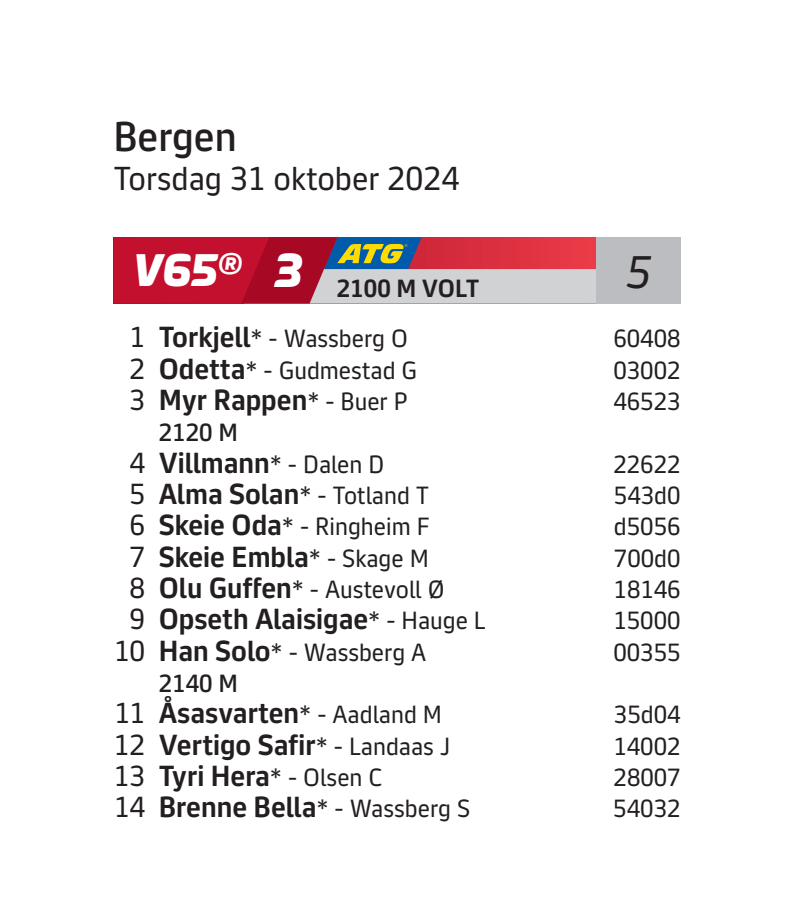
<style>
.page{position:relative;width:794px;height:908px;background:#fff}
.page>*{position:absolute;margin:0;border:0;box-sizing:border-box;transform-origin:0 0}
.t1{font:46px "ATG Rubrik";color:#fff}
.t2{font:44px "ATG Rubrik";color:#fff}
.t3{font:italic 44px "ATG Text";color:#231f20}
.t4{font:500 40px "ATG Text";color:#231f20}
.t5{font:32px "ATG Text";color:#231f20}
.HorseAndRider{font:700 28px "ATG Text";color:#231f20}
.S_REKORD{font:28px "ATG Text";letter-spacing:-.01em;color:#231f20}
.HorseAndRider-2{font:24px "ATG Text";color:#231f20}
.S_REKORD-2{font:24px "ATG Text";color:#231f20}
.Distance{font:500 24px "ATG Text";color:#231f20}
.t6{font:700 24px "ATG Text";color:#231f20}
.s1{font-weight:700;font-size:28px}
.s2{font-weight:400;font-size:24px}
</style>
<div class="page">
<div style="left:595px;top:237px;width:85px;height:66px;background:#bcbdc0"></div>
<svg style="left:113px;top:237px;width:483px;height:66px;background:#bd5766"></svg>
<p class="t4" style="left:113px;top:113px;width:125px">Bergen</p>
<p class="t5" style="left:113px;top:159px;width:347px">Torsdag 31 oktober 2024</p>
<p class="t2" style="left:134px;top:244px;width:108px">V65®</p>
<p class="t1" style="left:275px;top:243px;width:29px">3</p>
<p class="t6" style="left:337px;top:274px;width:144px">2100 M VOLT</p>
<p class="t3" style="left:626px;top:246px;width:26px">5</p>
<p class="S_REKORD" style="left:129px;top:320px;width:17px">1</p>
<p class="HorseAndRider-2" style="left:159px;top:324px;width:251px"><span class="s1">Torkjell</span>* - Wassberg O</p>
<p class="S_REKORD-2" style="left:613px;top:324px;width:69px">60408</p>
<p class="S_REKORD" style="left:129px;top:352px;width:17px">2</p>
<p class="HorseAndRider-2" style="left:159px;top:356px;width:260px"><span class="s1">Odetta</span>* - Gudmestad G</p>
<p class="S_REKORD-2" style="left:613px;top:356px;width:69px">03002</p>
<p class="S_REKORD" style="left:129px;top:383px;width:17px">3</p>
<p class="HorseAndRider" style="left:159px;top:383px;width:251px">Myr Rappen<span class="s2">* - Buer P</span></p>
<p class="S_REKORD-2" style="left:613px;top:387px;width:69px">46523</p>
<p class="Distance" style="left:159px;top:418px;width:81px">2120 M</p>
<p class="S_REKORD" style="left:129px;top:446px;width:17px">4</p>
<p class="HorseAndRider" style="left:159px;top:445px;width:227px">Villmann<span class="s2">* - Dalen D</span></p>
<p class="S_REKORD-2" style="left:613px;top:449px;width:69px">22622</p>
<p class="S_REKORD" style="left:129px;top:477px;width:17px">5</p>
<p class="HorseAndRider-2" style="left:159px;top:481px;width:272px"><span class="s1">Alma Solan</span>* - Totland T</p>
<p class="S_REKORD-2" style="left:613px;top:481px;width:68px">543d0</p>
<p class="S_REKORD" style="left:129px;top:508px;width:17px">6</p>
<p class="HorseAndRider-2" style="left:159px;top:512px;width:272px"><span class="s1">Skeie Oda</span>* - Ringheim F</p>
<p class="S_REKORD-2" style="left:614px;top:512px;width:68px">d5056</p>
<p class="S_REKORD" style="left:129px;top:540px;width:17px">7</p>
<p class="HorseAndRider" style="left:159px;top:539px;width:272px">Skeie Embla<span class="s2">* - Skage M</span></p>
<p class="S_REKORD-2" style="left:614px;top:543px;width:68px">700d0</p>
<p class="S_REKORD" style="left:129px;top:571px;width:17px">8</p>
<p class="HorseAndRider-2" style="left:159px;top:575px;width:287px"><span class="s1">Olu Guffen</span>* - Austevoll Ø</p>
<p class="S_REKORD-2" style="left:613px;top:575px;width:68px">18146</p>
<p class="S_REKORD" style="left:129px;top:602px;width:17px">9</p>
<p class="HorseAndRider" style="left:159px;top:602px;width:328px">Opseth Alaisigae<span class="s2">* - Hauge L</span></p>
<p class="S_REKORD-2" style="left:613px;top:606px;width:69px">15000</p>
<p class="S_REKORD" style="left:114px;top:633px;width:33px">10</p>
<p class="HorseAndRider-2" style="left:159px;top:637px;width:269px"><span class="s1">Han Solo</span>* - Wassberg A</p>
<p class="S_REKORD-2" style="left:613px;top:637px;width:69px">00355</p>
<p class="Distance" style="left:159px;top:668px;width:81px">2140 M</p>
<p class="S_REKORD" style="left:114px;top:696px;width:32px">11</p>
<p class="HorseAndRider" style="left:159px;top:696px;width:285px">Åsasvarten<span class="s2">* - Aadland M</span></p>
<p class="S_REKORD-2" style="left:614px;top:700px;width:68px">35d04</p>
<p class="S_REKORD" style="left:114px;top:727px;width:33px">12</p>
<p class="HorseAndRider" style="left:159px;top:727px;width:293px">Vertigo Safir<span class="s2">* - Landaas J</span></p>
<p class="S_REKORD-2" style="left:613px;top:731px;width:68px">14002</p>
<p class="S_REKORD" style="left:114px;top:759px;width:33px">13</p>
<p class="HorseAndRider" style="left:159px;top:758px;width:225px">Tyri Hera<span class="s2">* - Olsen C</span></p>
<p class="S_REKORD-2" style="left:613px;top:762px;width:68px">28007</p>
<p class="S_REKORD" style="left:114px;top:790px;width:33px">14</p>
<p class="HorseAndRider" style="left:159px;top:789px;width:313px">Brenne Bella<span class="s2">* - Wassberg S</span></p>
<p class="S_REKORD-2" style="left:613px;top:794px;width:69px">54032</p>
</div>
